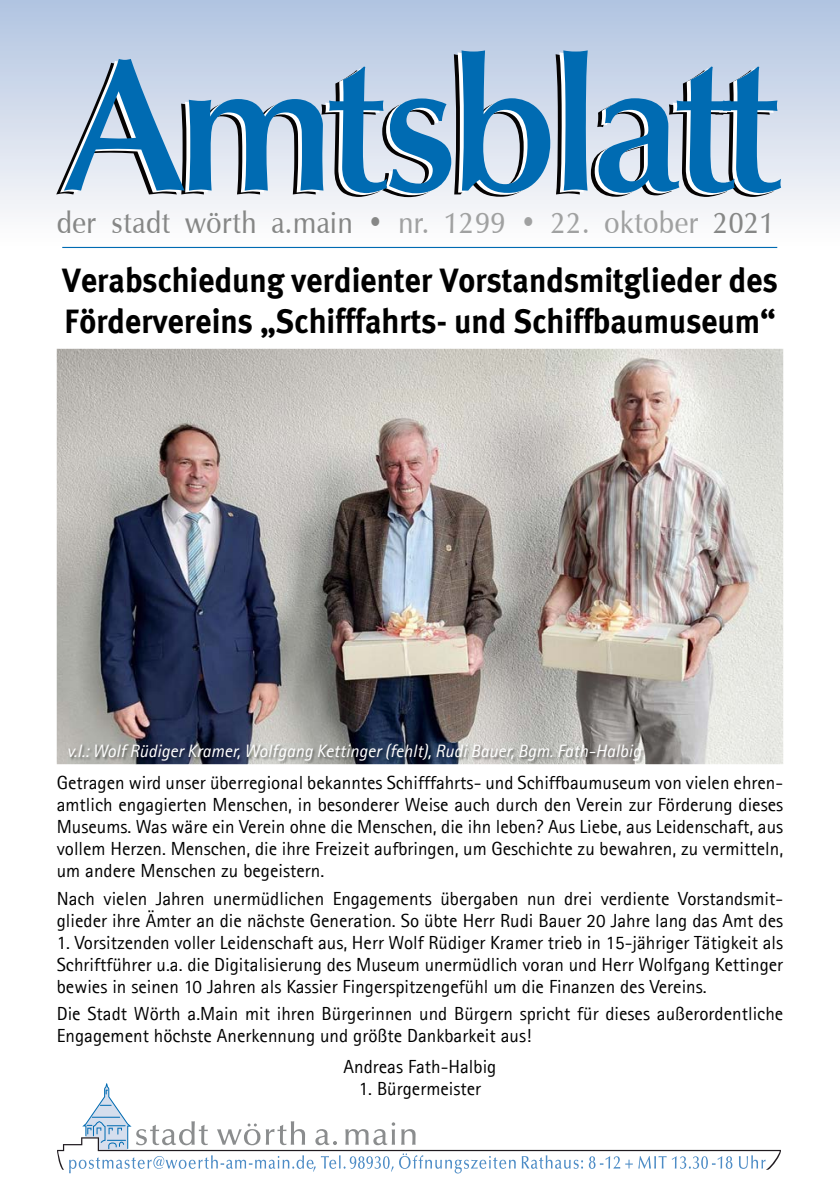
<style>
.page{position:relative;width:840px;height:1191px;background:#fff}
.page>*{position:absolute;margin:0;border:0;box-sizing:border-box;transform-origin:0 0}
.t1{font:700 34px/40.8px "Meta Plus";color:#000;scale:.94 1}
.t2{font:600 30px "Zapf Humanist 601 BT";letter-spacing:.025em;color:#868786;scale:.9 1}
.t3{font:19px/22px "Agfa Rotis Sans Serif";color:#000;text-align:justify}
.t4{font:italic 18px "Agfa Rotis Sans Serif";color:#fff}
.s1{color:#a0a1a1}
</style>
<div class="page">
<div style="left:0;top:0;width:839px;height:254px;background:linear-gradient(to bottom,#b1c3e0,#fffefd)"></div>
<svg style="left:56px;top:50px;width:724px;height:147px;background:#84adcd"></svg>
<hr style="left:62px;top:247px;width:714px;height:1px;background:#006bb2">
<svg style="left:57px;top:1083px;width:723px;height:90px"></svg>
<img style="left:57px;top:349px;width:725px;height:415px">
<img style="left:68px;top:743px;width:577px;height:20px">
<h2 class="t2" style="left:57px;top:204px;width:798px">der stadt wörth a.main • <span class="s1">nr. 1299 • 22. oktober</span> 2021</h2>
<h1 class="t1" style="left:62px;top:260px;width:762px">Verabschiedung verdienter Vorstandsmitglieder des<br>Fördervereins „Schifffahrts- und Schiffbaumuseum“</h1>
<p class="t4" style="left:67px;top:740px;width:575px">v.l.: Wolf Rüdiger Kramer, Wolfgang Kettinger (fehlt), Rudi Bauer, Bgm. Fath-Halbig</p>
<p class="t3" style="left:57px;top:771px;width:727px">Getragen wird unser überregional bekanntes Schifffahrts- und Schiffbaumuseum von vielen ehren&shy;amtlich engagierten Menschen, in besonderer Weise auch durch den Verein zur Förderung dieses Museums. Was wäre ein Verein ohne die Menschen, die ihn leben? Aus Liebe, aus Leidenschaft, aus vollem Herzen. Menschen, die ihre Freizeit aufbringen, um Geschichte zu bewahren, zu vermitteln, um andere Menschen zu begeistern.</p>
<p class="t3" style="left:57px;top:887px;width:727px">Nach vielen Jahren unermüdlichen Engagements übergaben nun drei verdiente Vorstandsmit&shy;glieder ihre Ämter an die nächste Generation. So übte Herr Rudi Bauer 20 Jahre lang das Amt des</p>
<p class="t3" style="left:57px;top:931px;width:727px">1. Vorsitzenden voller Leidenschaft aus, Herr Wolf Rüdiger Kramer trieb in 15-jähriger Tätigkeit als Schriftführer u.a. die Digitalisierung des Museum unermüdlich voran und Herr Wolfgang Kettinger bewies in seinen 10 Jahren als Kassier Fingerspitzengefühl um die Finanzen des Vereins.</p>
<p class="t3" style="left:57px;top:1002px;width:727px">Die Stadt Wörth a.Main mit ihren Bürgerinnen und Bürgern spricht für dieses außerordentliche<br>Engagement höchste Anerkennung und größte Dankbarkeit aus!</p>
<p class="t3" style="left:343px;top:1055px;width:154px">Andreas Fath-Halbig</p>
<p class="t3" style="left:358px;top:1077px;width:124px">1. Bürgermeister</p>
</div>
